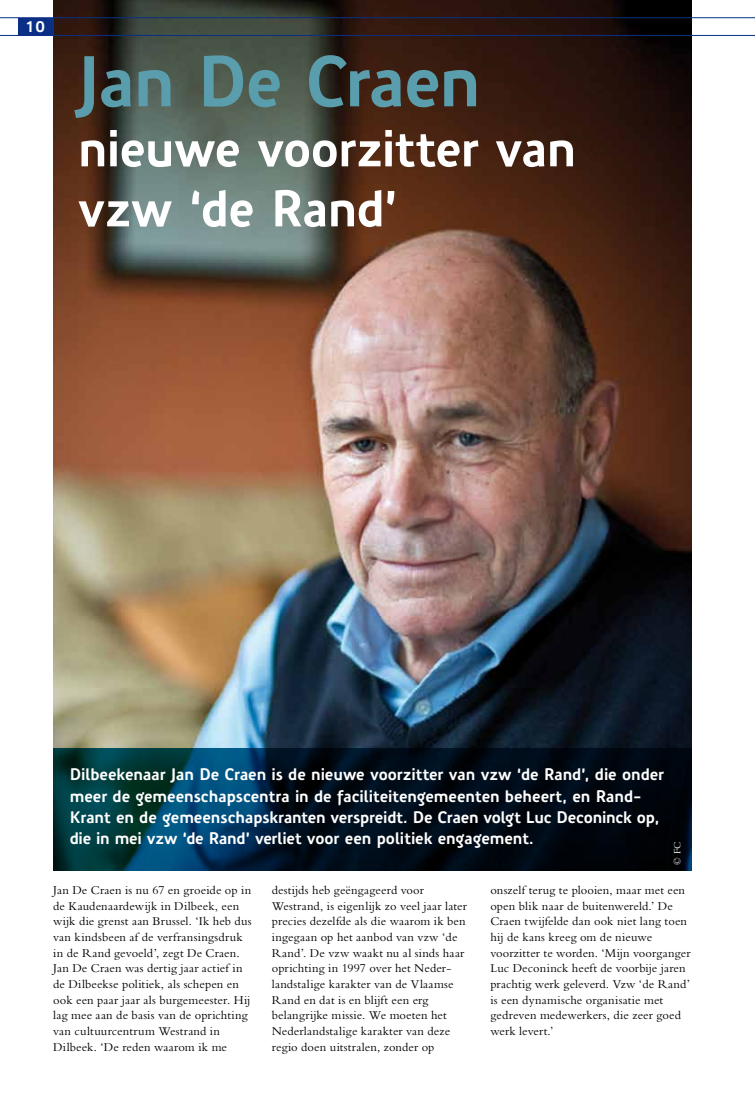
<style>
.page{position:relative;width:755px;height:1099px;background:#fff}
.page>*{position:absolute;margin:0;border:0;box-sizing:border-box;transform-origin:0 0}
.t1{font:700 70px "Precious Sans";letter-spacing:-.025em;color:#5a9ead}
.t2{font:700 50px/60px "Precious Sans";letter-spacing:-.015em;color:#fff}
.t3{font:700 16.25px/21.2px "Precious Sans";letter-spacing:-.01em;color:#fff}
.t4{font:700 15px "Precious Sans";color:#fff}
.t5{font:12.5px/15.6px "Bembo Std";letter-spacing:.01em;color:#000}
.t6{font:10px "Bembo Std";color:#fff}
</style>
<div class="page">
<img style="left:53px;top:0;width:638px;height:748px">
<svg style="left:53px;top:748px;width:638px;height:122px;background:#001b2a"></svg>
<div style="left:18px;top:18px;width:35px;height:17px;background:#0a2f85"></div>
<hr style="left:0;top:18px;width:755px;height:1px;background:#0a2f85">
<hr style="left:0;top:35px;width:755px;height:1px;background:#0a2f85">
<p class="t4" style="left:26px;top:17px;width:21px">10</p>
<h1 class="t1" style="left:78px;top:37px;width:404px">Jan De Craen</h1>
<h2 class="t2" style="left:78px;top:119px;width:500px">nieuwe voorzitter van vzw ‘de Rand’</h2>
<p class="t3" style="left:70px;top:764px;width:596px">Dilbeekenaar Jan De Craen is de nieuwe voorzitter van vzw ‘de Rand’, die onder meer de gemeenschapscentra in de faciliteitengemeenten beheert, en Rand-Krant en de gemeenschapskranten verspreidt. De Craen volgt Luc Deconinck op, die in mei vzw ‘de Rand’ verliet voor een politiek engagement.</p>
<p class="t5" style="left:53px;top:882px;width:200px">Jan De Craen is nu 67 en groeide op in de Kaudenaardewijk in Dilbeek, een wijk die grenst aan Brussel. ‘Ik heb dus van kindsbeen af de verfransingsdruk in de Rand gevoeld’, zegt De Craen.<br>Jan De Craen was dertig jaar actief in de Dilbeekse politiek, als schepen en ook een paar jaar als burgemeester. Hij lag mee aan de basis van de oprichting van cultuurcentrum Westrand in Dilbeek. ‘De reden waarom ik me</p>
<p class="t5" style="left:272px;top:882px;width:197px">destijds heb geëngageerd voor Westrand, is eigenlijk zo veel jaar later precies dezelfde als die waarom ik ben ingegaan op het aanbod van vzw ‘de Rand’. De vzw waakt nu al sinds haar oprichting in 1997 over het Neder&shy;landstalige karakter van de Vlaamse Rand en dat is en blijft een erg belangrijke missie. We moeten het Nederlandstalige karakter van deze regio doen uitstralen, zonder op</p>
<p class="t5" style="left:490px;top:882px;width:202px">onszelf terug te plooien, maar met een open blik naar de buitenwereld.’ De Craen twijfelde dan ook niet lang toen hij de kans kreeg om de nieuwe voorzitter te worden. ‘Mijn voorganger Luc Deconinck heeft de voorbije jaren prachtig werk geleverd. Vzw ‘de Rand’ is een dynamische organisatie met gedreven medewerkers, die zeer goed werk levert.’</p>
<p class="t6" style="left:671px;top:864px;width:25px;rotate:-90deg">© FC</p>
</div>
